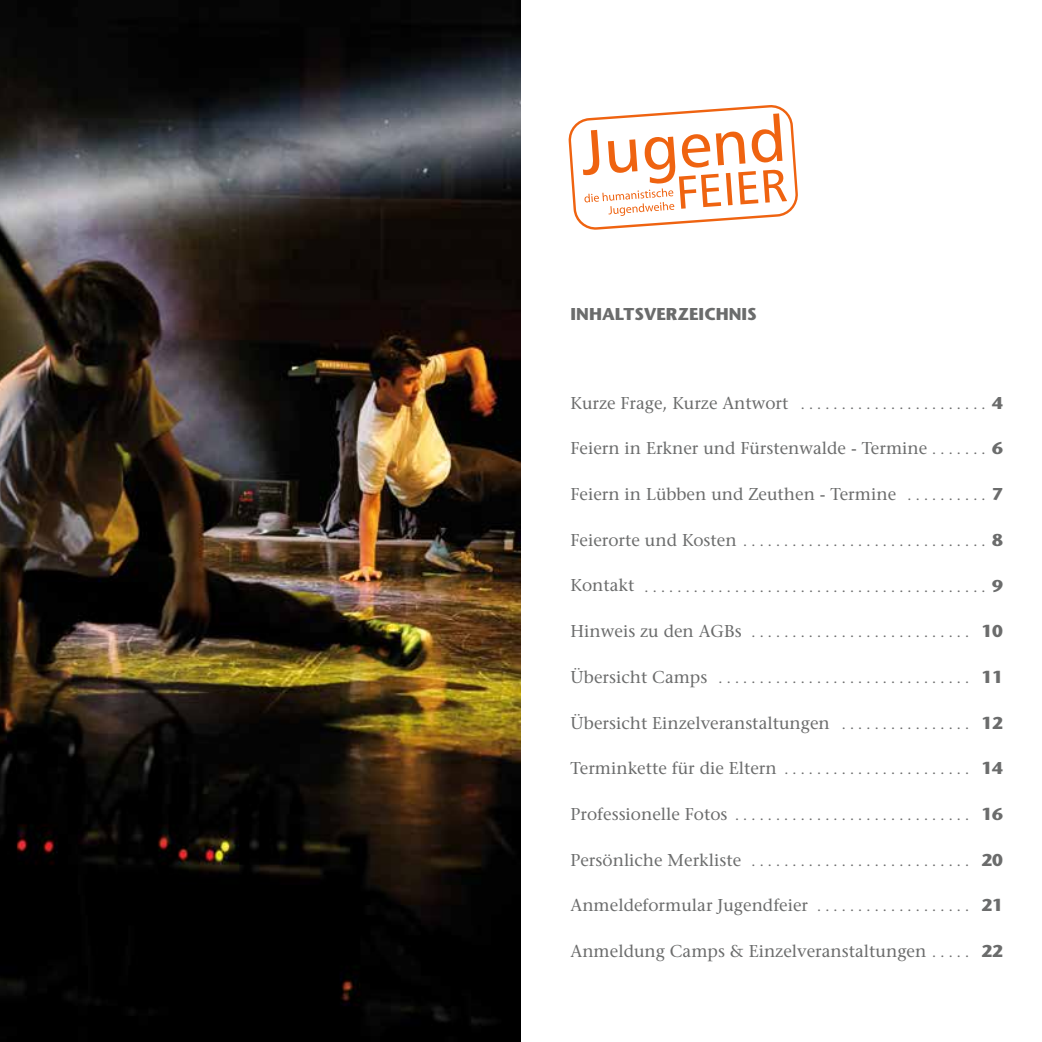
<style>
.page{position:relative;width:1042px;height:1042px;background:#fff}
.page>*{position:absolute;margin:0;border:0;box-sizing:border-box;transform-origin:0 0}
.t1{font:17.15px "Stone Serif";color:#6b6c6c}
.t2{font:700 17.15px "Stone Sans";color:#6b6c6c}
.t3{font:14px "Stone Serif";color:#6b6c6c}
.s1{font-size:14px}
.s2{font-family:"Stone Sans";font-weight:700}
.s3{font-size:17.15px}
.s4{font-family:"Stone Sans";font-weight:700;font-size:17.15px}
</style>
<div class="page">
<img style="left:0;top:0;width:521px;height:1042px">
<svg style="left:568px;top:105px;width:230px;height:125px"></svg>
<p class="t2" style="left:570px;top:303px;width:188px">INHALTSVERZEICHNIS</p>
<p class="t1" style="left:570px;top:392px;width:434px">Kurze Frage, Kurze Antwort <span class="s1">.......................</span> <span class="s2">4</span></p>
<p class="t1" style="left:570px;top:438px;width:434px">Feiern in Erkner und Fürstenwalde - Termine <span class="s1">. . . . . . .</span> <span class="s2">6</span></p>
<p class="t1" style="left:570px;top:484px;width:434px">Feiern in Lübben und Zeuthen - Termine <span class="s1">. . . . . . . . . .</span> <span class="s2">7</span></p>
<p class="t3" style="left:570px;top:532px;width:434px"><span class="s3">Feierorte und Kosten</span> .............................. <span class="s4">8</span></p>
<p class="t3" style="left:570px;top:578px;width:434px"><span class="s3">Kontakt</span> .......................................... <span class="s4">9</span></p>
<p class="t3" style="left:570px;top:624px;width:434px"><span class="s3">Hinweis zu den AGBs</span> ........................... <span class="s4">10</span></p>
<p class="t3" style="left:570px;top:669px;width:434px"><span class="s3">Übersicht Camps</span> ............................... <span class="s4">11</span></p>
<p class="t1" style="left:570px;top:712px;width:434px">Übersicht Einzelveranstaltungen <span class="s1">. . . . . . . . . . . . . . . .</span> <span class="s2">12</span></p>
<p class="t1" style="left:570px;top:758px;width:434px">Terminkette für die Eltern <span class="s1">.......................</span> <span class="s2">14</span></p>
<p class="t3" style="left:570px;top:806px;width:434px"><span class="s3">Professionelle Fotos</span> ............................. <span class="s4">16</span></p>
<p class="t3" style="left:570px;top:852px;width:434px"><span class="s3">Persönliche Merkliste</span> ........................... <span class="s4">20</span></p>
<p class="t1" style="left:570px;top:895px;width:434px">Anmeldeformular Jugendfeier <span class="s1">. . . . . . . . . . . . . . . . . . .</span> <span class="s2">21</span></p>
<p class="t1" style="left:570px;top:940px;width:434px">Anmeldung Camps &amp; Einzelveranstaltungen <span class="s1">. . . . .</span> <span class="s2">22</span></p>
</div>
